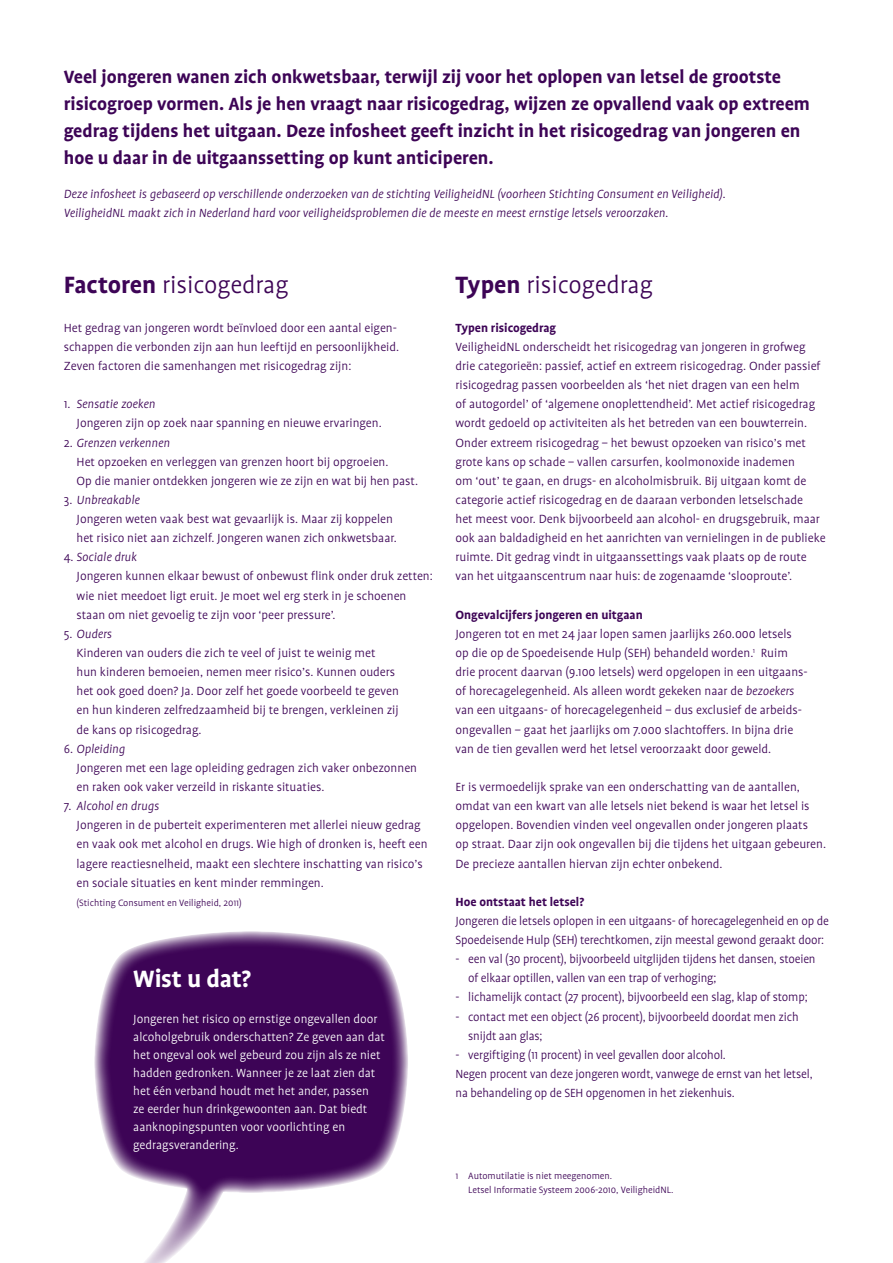
<style>
.page{position:relative;width:893px;height:1263px;background:#fff}
.page>*{position:absolute;margin:0;border:0;box-sizing:border-box;transform-origin:0 0}
.Broodtekst{font:300 27px "Profile";color:#3d0456}
.Paragraaf_kop{font:300 27px "Profile";color:#3d0456}
.Ballon_kop{font:700 27px "Profile";letter-spacing:-.01em;color:#fff}
.Inleiding{font:700 20.25px/27px "Profile";color:#3d0456}
.Broodtekst-2{font:300 13.5px/19.2px "Profile";color:#3d0456}
.Broodtekst-3{font:italic 300 13.5px/19.2px "Profile";color:#3d0456}
.Kader_broodtekst{font:300 13.5px/18px "Profile";color:#fff}
.Tussenkop{font:700 13.5px "Profile";color:#3d0456}
.Broodtekst-4{font:300 10.5px/13.5px "Profile";color:#3d0456}
.s1{font-weight:700}
.s2{font-style:normal}
.s3{font-style:italic}
</style>
<div class="page">
<svg style="left:94px;top:931px;width:314px;height:332px;fill:#3d0456"></svg>
<p class="Inleiding" style="left:64px;top:63px;width:748px">Veel jongeren wanen zich onkwetsbaar, terwijl zij voor het oplopen van letsel de grootste risicogroep vormen. Als je hen vraagt naar risicogedrag, wijzen ze opvallend vaak op extreem gedrag tijdens het uitgaan. Deze infosheet geeft inzicht in het risicogedrag van jongeren en hoe u daar in de uitgaanssetting op kunt anticiperen.</p>
<p class="Broodtekst-3" style="left:64px;top:184px;width:663px">Deze infosheet is gebaseerd op verschillende onderzoeken van de stichting VeiligheidNL (voorheen Stichting Consument en Veiligheid).<br>VeiligheidNL maakt zich in Nederland hard voor veiligheidsproblemen die de meeste en meest ernstige letsels veroorzaken.</p>
<p class="Broodtekst" style="left:64px;top:271px;width:226px"><span class="s1">Factoren</span> risicogedrag</p>
<p class="Broodtekst-2" style="left:64px;top:318px;width:337px">Het gedrag van jongeren wordt beïnvloed door een aantal eigen&shy;schappen die verbonden zijn aan hun leeftijd en persoonlijkheid.<br>Zeven factoren die samenhangen met risicogedrag zijn:</p>
<p class="Broodtekst-3" style="left:64px;top:395px;width:93px"><span class="s2">1.</span> Sensatie zoeken</p>
<p class="Broodtekst-2" style="left:77px;top:414px;width:307px">Jongeren zijn op zoek naar spanning en nieuwe ervaringen.</p>
<p class="Broodtekst-3" style="left:64px;top:433px;width:108px"><span class="s2">2.</span> Grenzen verkennen</p>
<p class="Broodtekst-2" style="left:77px;top:452px;width:343px">Het opzoeken en verleggen van grenzen hoort bij opgroeien.<br>Op die manier ontdekken jongeren wie ze zijn en wat bij hen past.</p>
<p class="Broodtekst-3" style="left:64px;top:490px;width:78px"><span class="s2">3.</span> Unbreakable</p>
<p class="Broodtekst-2" style="left:77px;top:509px;width:322px">Jongeren weten vaak best wat gevaarlijk is. Maar zij koppelen het risico niet aan zichzelf. Jongeren wanen zich onkwetsbaar.</p>
<p class="Broodtekst-3" style="left:64px;top:548px;width:75px"><span class="s2">4.</span> Sociale druk</p>
<p class="Broodtekst-2" style="left:77px;top:567px;width:358px">Jongeren kunnen elkaar bewust of onbewust flink onder druk zetten: wie niet meedoet ligt eruit. Je moet wel erg sterk in je schoenen staan om niet gevoelig te zijn voor ‘peer pressure’.</p>
<p class="Broodtekst-3" style="left:64px;top:624px;width:50px"><span class="s2">5.</span> Ouders</p>
<p class="Broodtekst-2" style="left:77px;top:643px;width:324px">Kinderen van ouders die zich te veel of juist te weinig met hun kinderen bemoeien, nemen meer risico’s. Kunnen ouders het ook goed doen? Ja. Door zelf het goede voorbeeld te geven en hun kinderen zelfredzaamheid bij te brengen, verkleinen zij de kans op risicogedrag.</p>
<p class="Broodtekst-3" style="left:64px;top:739px;width:63px"><span class="s2">6.</span> Opleiding</p>
<p class="Broodtekst-2" style="left:77px;top:758px;width:342px">Jongeren met een lage opleiding gedragen zich vaker onbezonnen en raken ook vaker verzeild in riskante situaties.</p>
<p class="Broodtekst-3" style="left:64px;top:796px;width:97px"><span class="s2">7.</span> Alcohol en drugs</p>
<p class="Broodtekst-2" style="left:77px;top:816px;width:353px">Jongeren in de puberteit experimenteren met allerlei nieuw gedrag en vaak ook met alcohol en drugs. Wie high of dronken is, heeft een lagere reactiesnelheid, maakt een slechtere inschatting van risico’s en sociale situaties en kent minder remmingen.</p>
<p class="Broodtekst-4" style="left:77px;top:896px;width:167px">(Stichting Consument en Veiligheid, 2011)</p>
<p class="Ballon_kop" style="left:133px;top:964px;width:119px">Wist u dat?</p>
<p class="Kader_broodtekst" style="left:133px;top:1010px;width:253px">Jongeren het risico op ernstige ongevallen door alcoholgebruik onderschatten? Ze geven aan dat het ongeval ook wel gebeurd zou zijn als ze niet hadden gedronken. Wanneer je ze laat zien dat het één verband houdt met het ander, passen<br>ze eerder hun drinkgewoonten aan. Dat biedt aanknopingspunten voor voorlichting en gedragsverandering.</p>
<p class="Paragraaf_kop" style="left:455px;top:271px;width:199px"><span class="s1">Typen</span> risicogedrag</p>
<p class="Tussenkop" style="left:455px;top:320px;width:102px">Typen risicogedrag</p>
<p class="Broodtekst-2" style="left:455px;top:337px;width:372px">VeiligheidNL onderscheidt het risicogedrag van jongeren in grofweg drie categorieën: passief, actief en extreem risicogedrag. Onder passief risicogedrag passen voorbeelden als ‘het niet dragen van een helm<br>of autogordel’ of ‘algemene onoplettendheid’. Met actief risicogedrag wordt gedoeld op activiteiten als het betreden van een bouwterrein.<br>Onder extreem risicogedrag – het bewust opzoeken van risico’s met grote kans op schade – vallen carsurfen, koolmonoxide inademen<br>om ‘out’ te gaan, en drugs- en alcoholmisbruik. Bij uitgaan komt de categorie actief risicogedrag en de daaraan verbonden letselschade<br>het meest voor. Denk bijvoorbeeld aan alcohol- en drugsgebruik, maar ook aan baldadigheid en het aanrichten van vernielingen in de publieke ruimte. Dit gedrag vindt in uitgaanssettings vaak plaats op de route van het uitgaanscentrum naar huis: de zogenaamde ‘slooproute’.</p>
<p class="Tussenkop" style="left:455px;top:607px;width:189px">Ongevalcijfers jongeren en uitgaan</p>
<p class="Broodtekst-2" style="left:455px;top:624px;width:353px">Jongeren tot en met 24 jaar lopen samen jaarlijks 260.000 letsels op die op de Spoedeisende Hulp (SEH) behandeld worden.<sup>1</sup> Ruim drie procent daarvan (9.100 letsels) werd opgelopen in een uitgaans&shy;of horecagelegenheid. Als alleen wordt gekeken naar de <span class="s3">bezoekers </span>van een uitgaans- of horecagelegenheid – dus exclusief de arbeids&shy;ongevallen – gaat het jaarlijks om 7.000 slachtoffers. In bijna drie van de tien gevallen werd het letsel veroorzaakt door geweld.</p>
<p class="Broodtekst-2" style="left:455px;top:777px;width:356px">Er is vermoedelijk sprake van een onderschatting van de aantallen, omdat van een kwart van alle letsels niet bekend is waar het letsel is opgelopen. Bovendien vinden veel ongevallen onder jongeren plaats</p>
<p class="Broodtekst-2" style="left:455px;top:835px;width:372px">op straat. Daar zijn ook ongevallen bij die tijdens het uitgaan gebeuren.<br>De precieze aantallen hiervan zijn echter onbekend.</p>
<p class="Tussenkop" style="left:455px;top:894px;width:130px">Hoe ontstaat het letsel?</p>
<p class="Broodtekst-2" style="left:455px;top:911px;width:375px">Jongeren die letsels oplopen in een uitgaans- of horecagelegenheid en op de<br>Spoedeisende Hulp (SEH) terechtkomen, zijn meestal gewond geraakt door:</p>
<p class="Broodtekst-2" style="left:468px;top:949px;width:349px;text-indent:-13px">- een val (30 procent), bijvoorbeeld uitglijden tijdens het dansen, stoeien of elkaar optillen, vallen van een trap of verhoging;</p>
<p class="Broodtekst-2" style="left:455px;top:988px;width:354px">- lichamelijk contact (27 procent), bijvoorbeeld een slag, klap of stomp;</p>
<p class="Broodtekst-2" style="left:468px;top:1007px;width:332px;text-indent:-13px">- contact met een object (26 procent), bijvoorbeeld doordat men zich snijdt aan glas;</p>
<p class="Broodtekst-2" style="left:455px;top:1045px;width:272px">- vergiftiging (11 procent) in veel gevallen door alcohol.</p>
<p class="Broodtekst-2" style="left:455px;top:1064px;width:359px">Negen procent van deze jongeren wordt, vanwege de ernst van het letsel, na behandeling op de SEH opgenomen in het ziekenhuis.</p>
<p class="Broodtekst-4" style="left:468px;top:1169px;width:207px;text-indent:-13px">1 Automutilatie is niet meegenomen.<br>Letsel Informatie Systeem 2006-2010, VeiligheidNL.</p>
</div>
